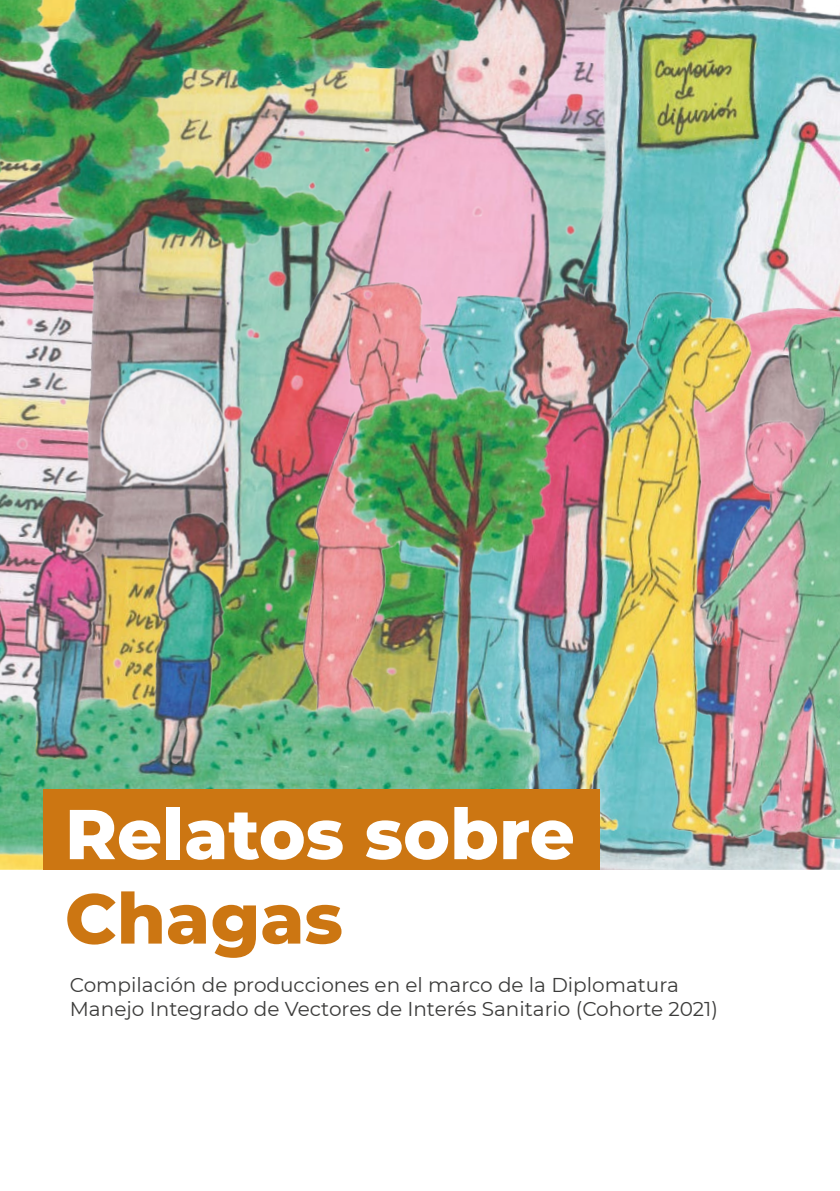
<style>
.page{position:relative;width:840px;height:1191px;background:#fff}
.page>*{position:absolute;margin:0;border:0;box-sizing:border-box;transform-origin:0 0}
.t1{font:800 70.4px "Montserrat";color:#fff}
.t2{font:800 70.4px "Montserrat";color:#cc7612}
.t3{font:20px/24px "Montserrat";color:#3c3c3b}
</style>
<div class="page">
<img style="left:610px;top:0;width:229px;height:37px">
<img style="left:610px;top:37px;width:229px;height:832px">
<img style="left:0;top:0;width:610px;height:869px">
<div style="left:43px;top:789px;width:557px;height:80px;background:#cc7612"></div>
<h1 class="t1" style="left:65px;top:782px;width:511px">Relatos sobre</h1>
<h1 class="t2" style="left:65px;top:867px;width:279px">Chagas</h1>
<p class="t3" style="left:70px;top:971px;width:649px">Compilación de producciones en el marco de la Diplomatura<br>Manejo Integrado de Vectores de Interés Sanitario (Cohorte 2021)</p>
</div>
